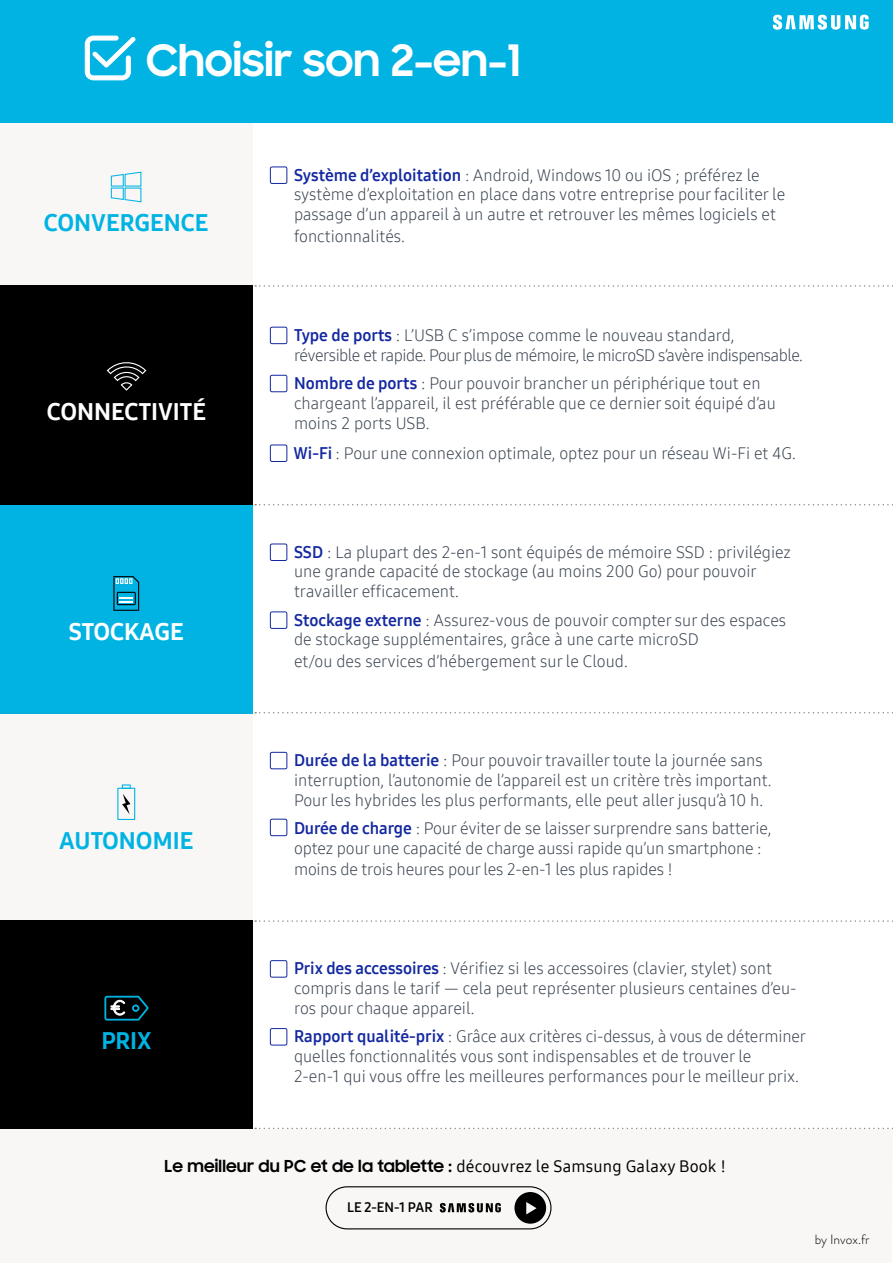
<style>
.page{position:relative;width:893px;height:1263px;background:#fff}
.page>*{position:absolute;margin:0;border:0;box-sizing:border-box;transform-origin:0 0}
.t1{font:700 43.35px "Samsung Sharp Sans";color:#fff}
.t2{font:24px "Samsung One 800";color:#00b3e3}
.t3{font:24px "Samsung One 800";color:#fff}
.t4{font:16.5px/19.8px "Samsung One 300";color:#38424f}
.t5{font:16.5px/19.8px "Samsung One 300";letter-spacing:-.03em;color:#38424f}
.t6{font:700 16.5px "Samsung Sharp Sans";letter-spacing:.01em;color:#000}
.t7{font:13.5px "Samsung One 700";color:#000}
.t8{font:300 13.5px "Brandon Grotesque";color:#000}
.s1{font-family:"Samsung One 700";color:#1428a0}
.s2{font-family:"Samsung One 500";font-weight:400}
</style>
<div class="page">
<div style="left:0;top:503px;width:253px;height:210px;background:#00b3e3"></div>
<div style="left:270px;top:167px;width:17px;height:17px;border:1px solid #1428a0;border-radius:2px"></div>
<div style="left:270px;top:327px;width:17px;height:17px;border:1px solid #1428a0;border-radius:2px"></div>
<div style="left:270px;top:375px;width:17px;height:17px;border:1px solid #1428a0;border-radius:2px"></div>
<div style="left:270px;top:445px;width:17px;height:17px;border:1px solid #1428a0;border-radius:2px"></div>
<div style="left:270px;top:544px;width:17px;height:17px;border:1px solid #1428a0;border-radius:2px"></div>
<div style="left:270px;top:611px;width:17px;height:18px;border:1px solid #1428a0;border-radius:2px"></div>
<div style="left:270px;top:752px;width:17px;height:17px;border:1px solid #1428a0;border-radius:2px"></div>
<div style="left:270px;top:819px;width:17px;height:17px;border:1px solid #1428a0;border-radius:2px"></div>
<div style="left:270px;top:960px;width:17px;height:17px;border:1px solid #1428a0;border-radius:2px"></div>
<div style="left:270px;top:1028px;width:17px;height:17px;border:1px solid #1428a0;border-radius:2px"></div>
<div style="left:0;top:713px;width:253px;height:209px;background:#f8f7f6"></div>
<div style="left:255px;top:1129px;width:638px;height:101px;background:#f8f7f6"></div>
<svg style="left:255px;top:712px;width:638px;height:1px"></svg>
<svg style="left:255px;top:920px;width:638px;height:2px"></svg>
<svg style="left:255px;top:1128px;width:638px;height:1px"></svg>
<svg style="left:255px;top:285px;width:638px;height:2px"></svg>
<svg style="left:255px;top:504px;width:638px;height:1px"></svg>
<div style="left:0;top:285px;width:253px;height:219px;background:#000"></div>
<svg style="left:106px;top:362px;width:41px;height:29px"></svg>
<div style="left:0;top:921px;width:253px;height:208px;background:#000"></div>
<svg style="left:113px;top:576px;width:26px;height:35px"></svg>
<svg style="left:117px;top:785px;width:18px;height:35px"></svg>
<svg style="left:104px;top:996px;width:45px;height:24px"></svg>
<div style="left:0;top:123px;width:253px;height:162px;background:#f8f7f6"></div>
<svg style="left:110px;top:171px;width:32px;height:32px"></svg>
<div style="left:0;top:0;width:893px;height:123px;background:#00b3e3"></div>
<svg style="left:85px;top:36px;width:51px;height:44px"></svg>
<svg style="left:773px;top:15px;width:96px;height:15px"></svg>
<div style="left:326px;top:1186px;width:225px;height:43px;border:1px solid #000;border-radius:21px"></div>
<svg style="left:514px;top:1192px;width:32px;height:32px"></svg>
<svg style="left:440px;top:1203px;width:61px;height:10px"></svg>
<h1 class="t1" style="left:146px;top:28px;width:377px">Choisir son 2-en-1</h1>
<h2 class="t2" style="left:44px;top:207px;width:166px">CONVERGENCE</h2>
<p class="t4" style="left:294px;top:165px;width:493px"><span class="s1">Système d’exploitation</span> : Android, Windows 10 ou iOS ; préférez le système d’exploitation en place dans votre entreprise pour faciliter le passage d’un appareil à un autre et retrouver les mêmes logiciels et</p>
<p class="t4" style="left:294px;top:226px;width:112px">fonctionnalités.</p>
<h2 class="t3" style="left:47px;top:395px;width:161px">CONNECTIVITÉ</h2>
<p class="t5" style="left:294px;top:325px;width:510px"><span class="s1">Type de ports</span> : L’USB C s’impose comme le nouveau standard, réversible et rapide. Pour plus de mémoire, le microSD s’avère indispensable.</p>
<p class="t4" style="left:294px;top:373px;width:483px"><span class="s1">Nombre de ports</span> : Pour pouvoir brancher un périphérique tout en chargeant l’appareil, il est préférable que ce dernier soit équipé d’au moins 2 ports USB.</p>
<p class="t4" style="left:293px;top:443px;width:504px"><span class="s1">Wi-Fi</span> : Pour une connexion optimale, optez pour un réseau Wi-Fi et 4G.</p>
<h2 class="t3" style="left:69px;top:615px;width:116px">STOCKAGE</h2>
<p class="t4" style="left:294px;top:542px;width:498px"><span class="s1">SSD</span> : La plupart des 2-en-1 sont équipés de mémoire SSD : privilégiez une grande capacité de stockage (au moins 200 Go) pour pouvoir travailler efficacement.</p>
<p class="t4" style="left:294px;top:610px;width:494px"><span class="s1">Stockage externe</span> : Assurez-vous de pouvoir compter sur des espaces de stockage supplémentaires, grâce à une carte microSD</p>
<p class="t4" style="left:294px;top:651px;width:335px">et/ou des services d’hébergement sur le Cloud.</p>
<h2 class="t2" style="left:59px;top:824px;width:136px">AUTONOMIE</h2>
<p class="t4" style="left:294px;top:750px;width:479px"><span class="s1">Durée de la batterie</span> : Pour pouvoir travailler toute la journée sans interruption, l’autonomie de l’appareil est un critère très important.<br>Pour les hybrides les plus performants, elle peut aller jusqu’à 10 h.</p>
<p class="t4" style="left:294px;top:818px;width:479px"><span class="s1">Durée de charge</span> : Pour éviter de se laisser surprendre sans batterie, optez pour une capacité de charge aussi rapide qu’un smartphone :</p>
<p class="t4" style="left:294px;top:859px;width:380px">moins de trois heures pour les 2-en-1 les plus rapides !</p>
<h2 class="t2" style="left:101px;top:1025px;width:52px">PRIX</h2>
<p class="t4" style="left:294px;top:958px;width:504px"><span class="s1">Prix des accessoires</span> : Vérifiez si les accessoires (clavier, stylet) sont compris dans le tarif — cela peut représenter plusieurs centaines d’eu&shy;ros pour chaque appareil.</p>
<p class="t4" style="left:294px;top:1026px;width:514px"><span class="s1">Rapport qualité-prix</span> : Grâce aux critères ci-dessus, à vous de déterminer quelles fonctionnalités vous sont indispensables et de trouver le<br>2-en-1 qui vous offre les meilleures performances pour le meilleur prix.</p>
<p class="t6" style="left:164px;top:1154px;width:563px">Le meilleur du PC et de la tablette : <span class="s2">découvrez le Samsung Galaxy Book !</span></p>
<p class="t7" style="left:347px;top:1199px;width:87px">LE 2-EN-1 PAR</p>
<p class="t8" style="left:815px;top:1230px;width:56px">by Invox.fr</p>
</div>
